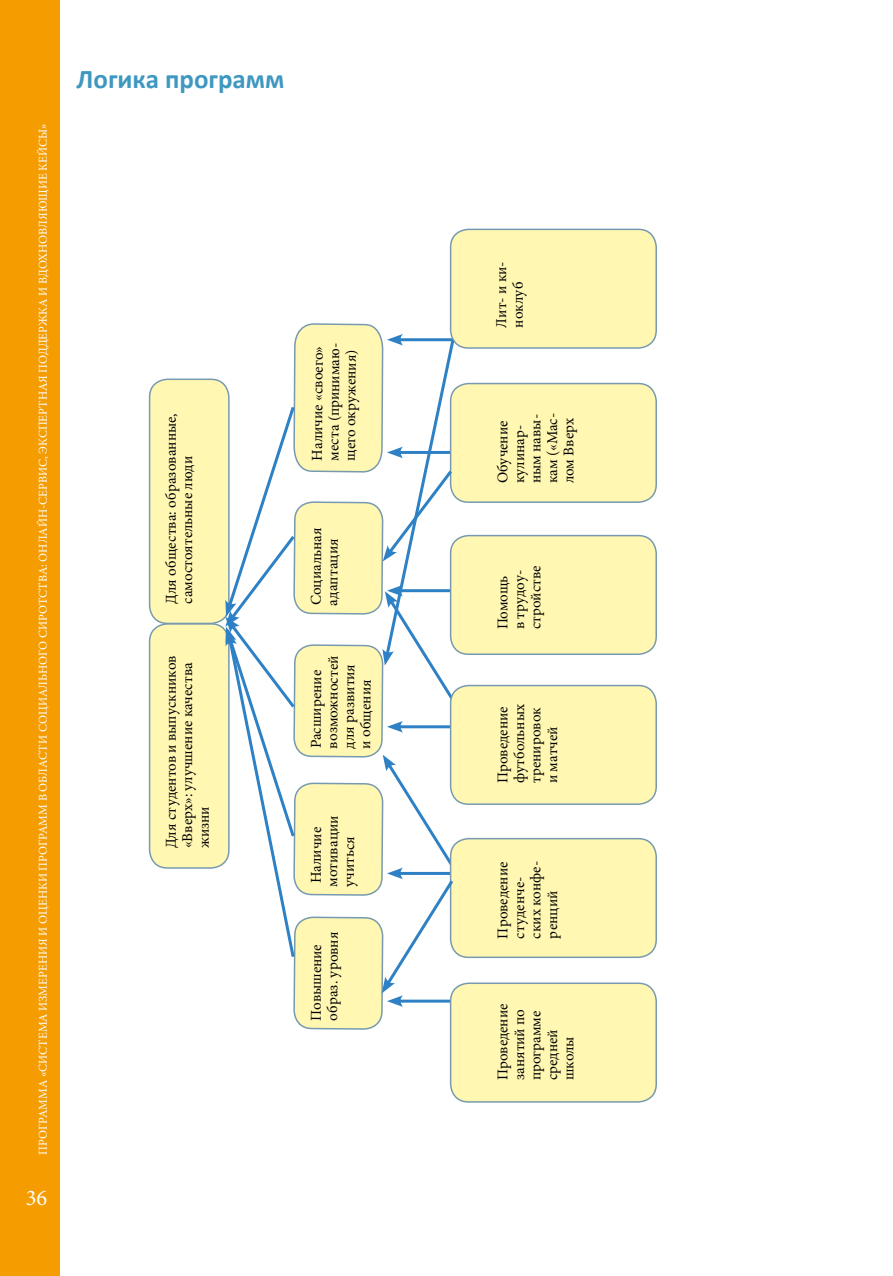
<style>
.page{position:relative;width:893px;height:1276px;background:#fff}
.page>*{position:absolute;margin:0;border:0;box-sizing:border-box;transform-origin:0 0}
.t1{font:700 27px "Calibri";color:#3f98c0}
.t2{font:22.5px "Minion Pro";color:#fff}
.t3{font:15px/16.5px "Minion Pro";color:#000}
.t4{font:12px "Minion Pro";color:#fff}
</style>
<div class="page">
<div style="left:0;top:0;width:60px;height:1276px;background:#f59c00"></div>
<div style="left:451px;top:983px;width:205px;height:119px;background:#fff7b2;border-radius:18px"></div>
<div style="left:450px;top:982px;width:207px;height:120px;border:2px solid #779aaf;border-radius:18px"></div>
<div style="left:451px;top:838px;width:205px;height:119px;background:#fff7b2;border-radius:18px"></div>
<div style="left:450px;top:838px;width:207px;height:120px;border:2px solid #779aaf;border-radius:18px"></div>
<div style="left:451px;top:685px;width:205px;height:119px;background:#fff7b2;border-radius:18px"></div>
<div style="left:450px;top:685px;width:207px;height:120px;border:2px solid #779aaf;border-radius:18px"></div>
<div style="left:451px;top:535px;width:205px;height:119px;background:#fff7b2;border-radius:18px"></div>
<div style="left:450px;top:535px;width:207px;height:120px;border:2px solid #779aaf;border-radius:18px"></div>
<div style="left:451px;top:383px;width:205px;height:119px;background:#fff7b2;border-radius:18px"></div>
<div style="left:450px;top:383px;width:207px;height:120px;border:2px solid #779aaf;border-radius:18px"></div>
<div style="left:451px;top:229px;width:205px;height:119px;background:#fff7b2;border-radius:18px"></div>
<div style="left:450px;top:229px;width:207px;height:120px;border:2px solid #779aaf;border-radius:18px"></div>
<div style="left:150px;top:624px;width:79px;height:244px;background:#fff7b2;border-radius:18px"></div>
<div style="left:149px;top:623px;width:81px;height:245px;border:2px solid #779aaf;border-radius:18px"></div>
<div style="left:150px;top:379px;width:79px;height:244px;background:#fff7b2;border-radius:18px"></div>
<div style="left:149px;top:378px;width:81px;height:246px;border:2px solid #779aaf;border-radius:18px"></div>
<svg style="left:225px;top:231px;width:234px;height:799px"></svg>
<p class="t4" style="left:35px;top:1154px;width:1032px;rotate:-90deg">ПРОГРАММА «СИСТЕМА ИЗМЕРЕНИЯ И ОЦЕНКИ ПРОГРАММ В ОБЛАСТИ СОЦИАЛЬНОГО СИРОТСТВА: ОНЛАЙН-СЕРВИС, ЭКСПЕРТНАЯ ПОДДЕРЖКА И ВДОХНОВЛЯЮЩИЕ КЕЙСЫ»</p>
<h2 class="t2" style="left:26px;top:1182px;width:23px">36</h2>
<h1 class="t1" style="left:77px;top:60px;width:209px">Логика программ</h1>
<p class="t3" style="left:163px;top:603px;width:192px;rotate:-90deg">Для общества: образованные, самостоятельные люди</p>
<p class="t3" style="left:163px;top:848px;width:194px;rotate:-90deg">Для студентов и выпускников «Вверх»: улучшение качества жизни</p>
<p class="t3" style="left:308px;top:460px;width:122px;rotate:-89deg">Наличие «своего» места (принимаю&shy;щего окружения)</p>
<p class="t3" style="left:307px;top:605px;width:79px;rotate:-89deg">Социальная адаптация</p>
<p class="t3" style="left:307px;top:748px;width:95px;rotate:-89deg">Расширение возможностей для развития и общения</p>
<p class="t3" style="left:307px;top:886px;width:73px;rotate:-89deg">Наличие мотивации учиться</p>
<p class="t3" style="left:307px;top:1020px;width:91px;rotate:-89deg">Повышение образ. уровня</p>
<p class="t3" style="left:493px;top:327px;width:68px;rotate:-90deg">Лит- и ки&shy;ноклуб</p>
<p class="t3" style="left:495px;top:483px;width:72px;rotate:-90deg">Обучение кулинар&shy;ным навы&shy;кам («Мас&shy;лом Вверх</p>
<p class="t3" style="left:495px;top:629px;width:66px;rotate:-90deg">Помощь в трудоу&shy;стройстве</p>
<p class="t3" style="left:495px;top:783px;width:81px;rotate:-90deg">Проведение футбольных тренировок и матчей</p>
<p class="t3" style="left:495px;top:938px;width:79px;rotate:-90deg">Проведение студенче&shy;ских конфе&shy;ренций</p>
<p class="t3" style="left:495px;top:1080px;width:78px;rotate:-90deg">Проведение занятий по программе средней школы</p>
</div>
